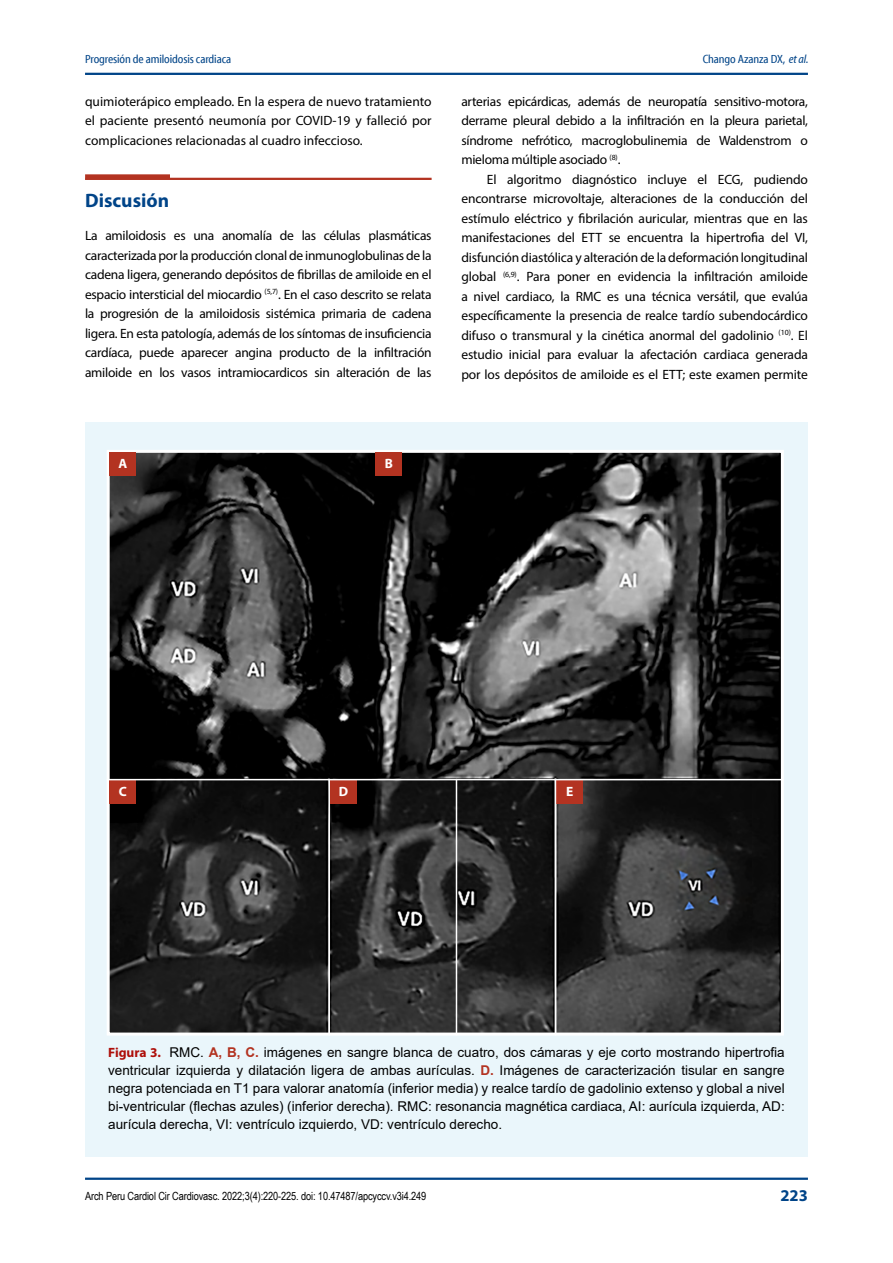
<style>
.page{position:relative;width:893px;height:1263px;background:#fff}
.page>*{position:absolute;margin:0;border:0;box-sizing:border-box;transform-origin:0 0}
.t1{font:700 19.5px "Myriad Pro";color:#048}
.t2{font:700 16.5px "Myriad Pro";color:#048}
.t3{font:13.5px/19.5px "Myriad Pro";letter-spacing:-.02em;color:#000;text-align:justify}
.t4{font:13.5px/18px "Arial";color:#000;text-align:justify}
.t5{font:700 13.5px "Myriad Pro";color:#fff}
.t6{font:12px "Myriad Cn Web";letter-spacing:-.01em;color:#048}
.t7{font:11.25px "Arial Narrow";letter-spacing:-.01em;color:#000}
.s1{font-family:"Myriad Cn It Web"}
.s2{font-family:"Myriad Pro";font-weight:700;color:#ae0f0a}
.s3{font-weight:700;color:#b33321}
</style>
<div class="page">
<hr style="left:85px;top:73px;width:723px;height:2px;background:#048">
<hr style="left:85px;top:1177px;width:723px;height:3px;background:#048">
<svg style="left:85px;top:174px;width:347px;height:6px"></svg>
<div style="left:85px;top:422px;width:723px;height:735px;background:#eaf6fb"></div>
<img style="left:111px;top:454px;width:669px;height:577px">
<div style="left:107px;top:450px;width:677px;height:585px;border:3px solid #fff"></div>
<div style="left:109px;top:453px;width:27px;height:23px;background:#b33321"></div>
<div style="left:109px;top:780px;width:27px;height:24px;background:#b33321"></div>
<div style="left:375px;top:453px;width:27px;height:23px;background:#b33321"></div>
<div style="left:330px;top:780px;width:27px;height:24px;background:#b33321"></div>
<div style="left:556px;top:780px;width:27px;height:24px;background:#b33321"></div>
<hr style="left:107px;top:779px;width:677px;height:1px;background:#fff">
<hr style="left:328px;top:779px;width:2px;height:256px;background:#fff">
<hr style="left:456px;top:779px;width:1px;height:256px;background:#fff">
<hr style="left:555px;top:779px;width:1px;height:256px;background:#fff">
<p class="t6" style="left:85px;top:53px;width:148px">Progresión de amiloidosis cardiaca</p>
<p class="t6" style="left:703px;top:53px;width:107px">Chango Azanza DX, <span class="s1">et al.</span></p>
<p class="t3" style="left:85px;top:91px;width:348px">quimioterápico empleado. En la espera de nuevo tratamiento el paciente presentó neumonía por COVID-19 y falleció por complicaciones relacionadas al cuadro infeccioso.</p>
<h1 class="t1" style="left:85px;top:188px;width:86px">Discusión</h1>
<p class="t3" style="left:85px;top:226px;width:348px">La amiloidosis es una anomalía de las células plasmáticas caracterizada por la producción clonal de inmunoglobulinas de la cadena ligera, generando depósitos de fibrillas de amiloide en el espacio intersticial del miocardio <sup>(5,7)</sup>. En el caso descrito se relata la progresión de la amiloidosis sistémica primaria de cadena ligera. En esta patología, además de los síntomas de insuficiencia cardíaca, puede aparecer angina producto de la infiltración amiloide en los vasos intramiocardicos sin alteración de las</p>
<p class="t3" style="left:461px;top:91px;width:348px">arterias epicárdicas, además de neuropatía sensitivo-motora, derrame pleural debido a la infiltración en la pleura parietal, síndrome nefrótico, macroglobulinemia de Waldenstrom o mieloma múltiple asociado <sup>(8)</sup>.</p>
<p class="t3" style="left:461px;top:169px;width:348px;text-indent:26px">El algoritmo diagnóstico incluye el ECG, pudiendo encontrarse microvoltaje, alteraciones de la conducción del estímulo eléctrico y fibrilación auricular, mientras que en las manifestaciones del ETT se encuentra la hipertrofia del VI, disfunción diastólica y alteración de la deformación longitudinal global <sup>(6,9)</sup>. Para poner en evidencia la infiltración amiloide a nivel cardiaco, la RMC es una técnica versátil, que evalúa específicamente la presencia de realce tardío subendocárdico difuso o transmural y la cinética anormal del gadolinio <sup>(10)</sup>. El estudio inicial para evaluar la afectación cardiaca generada por los depósitos de amiloide es el ETT; este examen permite</p>
<p class="t5" style="left:118px;top:455px;width:10px">A</p>
<p class="t5" style="left:385px;top:455px;width:10px">B</p>
<p class="t5" style="left:119px;top:782px;width:10px">C</p>
<p class="t5" style="left:339px;top:782px;width:11px">D</p>
<p class="t5" style="left:566px;top:782px;width:9px">E</p>
<p class="t4" style="left:108px;top:1043px;width:678px"><span class="s2">Figura 3.</span> RMC. <span class="s3">A, B, C.</span> imágenes en sangre blanca de cuatro, dos cámaras y eje corto mostrando hipertrofia ventricular izquierda y dilatación ligera de ambas aurículas. <span class="s3">D.</span> Imágenes de caracterización tisular en sangre negra potenciada en T1 para valorar anatomía (inferior media) y realce tardío de gadolinio extenso y global a nivel bi-ventricular (flechas azules) (inferior derecha). RMC: resonancia magnética cardiaca, AI: aurícula izquierda, AD: aurícula derecha, VI: ventrículo izquierdo, VD: ventrículo derecho.</p>
<p class="t7" style="left:85px;top:1188px;width:343px">Arch Peru Cardiol Cir Cardiovasc. 2022;3(4):220-225. doi: 10.47487/apcyccv.v3i4.249</p>
<p class="t2" style="left:780px;top:1184px;width:29px">223</p>
</div>
